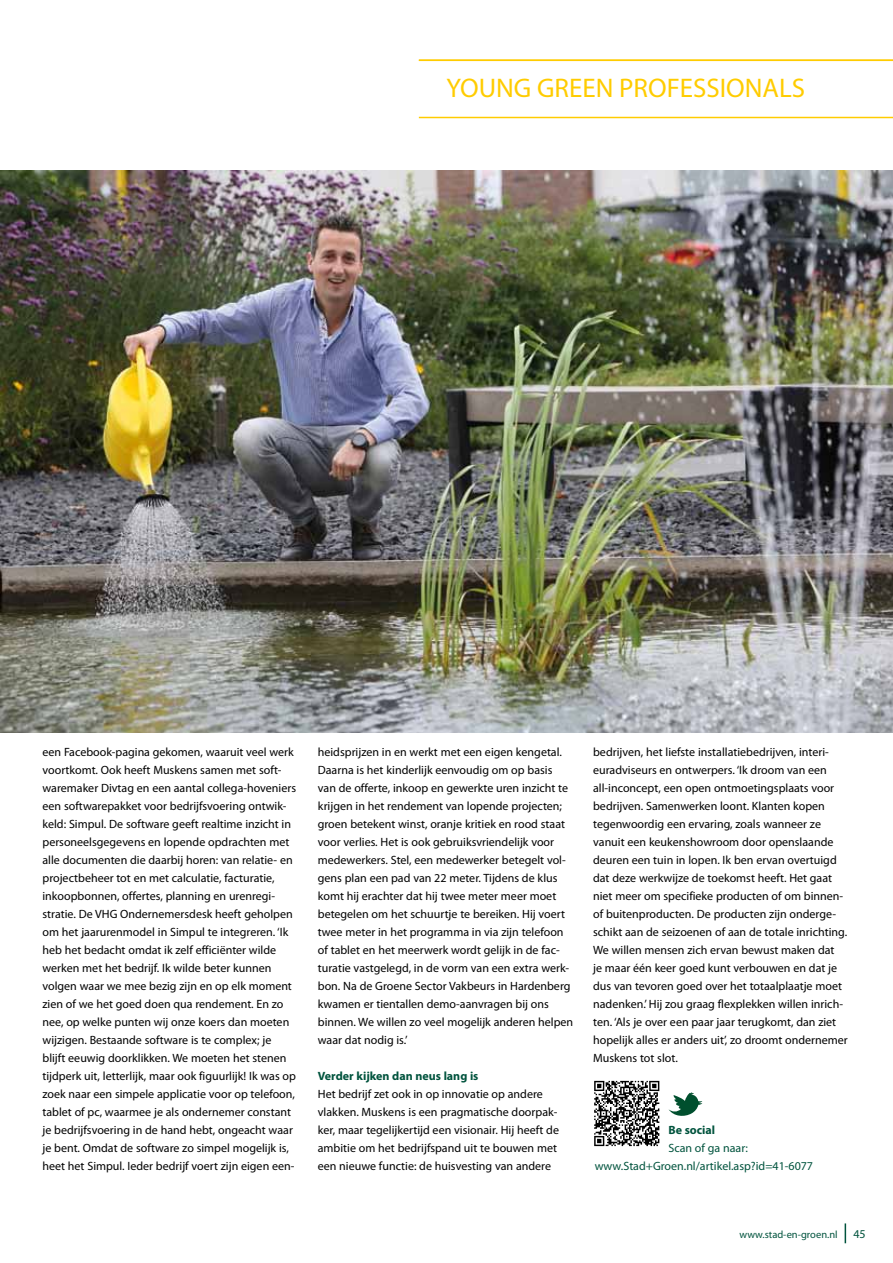
<style>
.page{position:relative;width:893px;height:1263px;background:#fff}
.page>*{position:absolute;margin:0;border:0;box-sizing:border-box;transform-origin:0 0}
.t1{font:27px "Myriad Pro";color:#fc0}
.t2{font:12px/18px "Myriad Pro";color:#000}
.t3{font:12px "Myriad Pro";color:#00533d}
.t4{font:700 12px "Myriad Pro";color:#00533d}
.t5{font:10.5px "Myriad Pro";color:#00533d}
.s1{font-weight:700;color:#00533d}
</style>
<div class="page">
<svg style="left:845px;top:1223px;width:1px;height:20px"></svg>
<img style="left:0;top:170px;width:893px;height:563px">
<hr style="left:419px;top:117px;width:474px;height:1px;background:#fc0">
<hr style="left:419px;top:60px;width:474px;height:1px;background:#fc0">
<svg style="left:594px;top:1081px;width:65px;height:65px"></svg>
<svg style="left:668px;top:1092px;width:34px;height:24px"></svg>
<p class="t1" style="left:446px;top:71px;width:360px">YOUNG GREEN PROFESSIONALS</p>
<p class="t2" style="left:43px;top:743px;width:255px">een Facebook-pagina gekomen, waaruit veel werk voortkomt. Ook heeft Muskens samen met soft&shy;waremaker Divtag en een aantal collega-hoveniers een softwarepakket voor bedrijfsvoering ontwik&shy;keld: Simpul. De software geeft realtime inzicht in personeelsgegevens en lopende opdrachten met alle documenten die daarbij horen: van relatie- en projectbeheer tot en met calculatie, facturatie, inkoopbonnen, offertes, planning en urenregi&shy;stratie. De VHG Ondernemersdesk heeft geholpen om het jaarurenmodel in Simpul te integreren. ‘Ik heb het bedacht omdat ik zelf efficiënter wilde werken met het bedrijf. Ik wilde beter kunnen volgen waar we mee bezig zijn en op elk moment zien of we het goed doen qua rendement. En zo nee, op welke punten wij onze koers dan moeten wijzigen. Bestaande software is te complex; je blijft eeuwig doorklikken. We moeten het stenen tijdperk uit, letterlijk, maar ook figuurlijk! Ik was op zoek naar een simpele applicatie voor op telefoon, tablet of pc, waarmee je als ondernemer constant je bedrijfsvoering in de hand hebt, ongeacht waar je bent. Omdat de software zo simpel mogelijk is, heet het Simpul. Ieder bedrijf voert zijn eigen een-</p>
<p class="t2" style="left:318px;top:743px;width:257px">heidsprijzen in en werkt met een eigen kengetal.<br>Daarna is het kinderlijk eenvoudig om op basis van de offerte, inkoop en gewerkte uren inzicht te krijgen in het rendement van lopende projecten; groen betekent winst, oranje kritiek en rood staat voor verlies. Het is ook gebruiksvriendelijk voor medewerkers. Stel, een medewerker betegelt vol&shy;gens plan een pad van 22 meter. Tijdens de klus komt hij erachter dat hij twee meter meer moet betegelen om het schuurtje te bereiken. Hij voert twee meter in het programma in via zijn telefoon of tablet en het meerwerk wordt gelijk in de fac&shy;turatie vastgelegd, in de vorm van een extra werk&shy;bon. Na de Groene Sector Vakbeurs in Hardenberg kwamen er tientallen demo-aanvragen bij ons binnen. We willen zo veel mogelijk anderen helpen waar dat nodig is.’</p>
<p class="t2" style="left:318px;top:1067px;width:243px"><span class="s1">Verder kijken dan neus lang is<br></span>Het bedrijf zet ook in op innovatie op andere vlakken. Muskens is een pragmatische doorpak&shy;ker, maar tegelijkertijd een visionair. Hij heeft de ambitie om het bedrijfspand uit te bouwen met een nieuwe functie: de huisvesting van andere</p>
<p class="t2" style="left:593px;top:743px;width:256px">bedrijven, het liefste installatiebedrijven, interi&shy;euradviseurs en ontwerpers. ‘Ik droom van een all-inconcept, een open ontmoetingsplaats voor bedrijven. Samenwerken loont. Klanten kopen tegenwoordig een ervaring, zoals wanneer ze vanuit een keukenshowroom door openslaande deuren een tuin in lopen. Ik ben ervan overtuigd dat deze werkwijze de toekomst heeft. Het gaat niet meer om specifieke producten of om binnen&shy;of buitenproducten. De producten zijn onderge&shy;schikt aan de seizoenen of aan de totale inrichting.<br>We willen mensen zich ervan bewust maken dat<br>je maar één keer goed kunt verbouwen en dat je dus van tevoren goed over het totaalplaatje moet nadenken.’ Hij zou graag flexplekken willen inrich&shy;ten. ‘Als je over een paar jaar terugkomt, dan ziet hopelijk alles er anders uit’, zo droomt ondernemer Muskens tot slot.</p>
<p class="t4" style="left:668px;top:1122px;width:48px">Be social</p>
<p class="t3" style="left:668px;top:1141px;width:81px">Scan of ga naar:</p>
<p class="t3" style="left:595px;top:1159px;width:220px">www.Stad+Groen.nl/artikel.asp?id=41-6077</p>
<p class="t5" style="left:739px;top:1228px;width:100px">www.stad-en-groen.nl</p>
<p class="t3" style="left:853px;top:1226px;width:14px">45</p>
</div>
